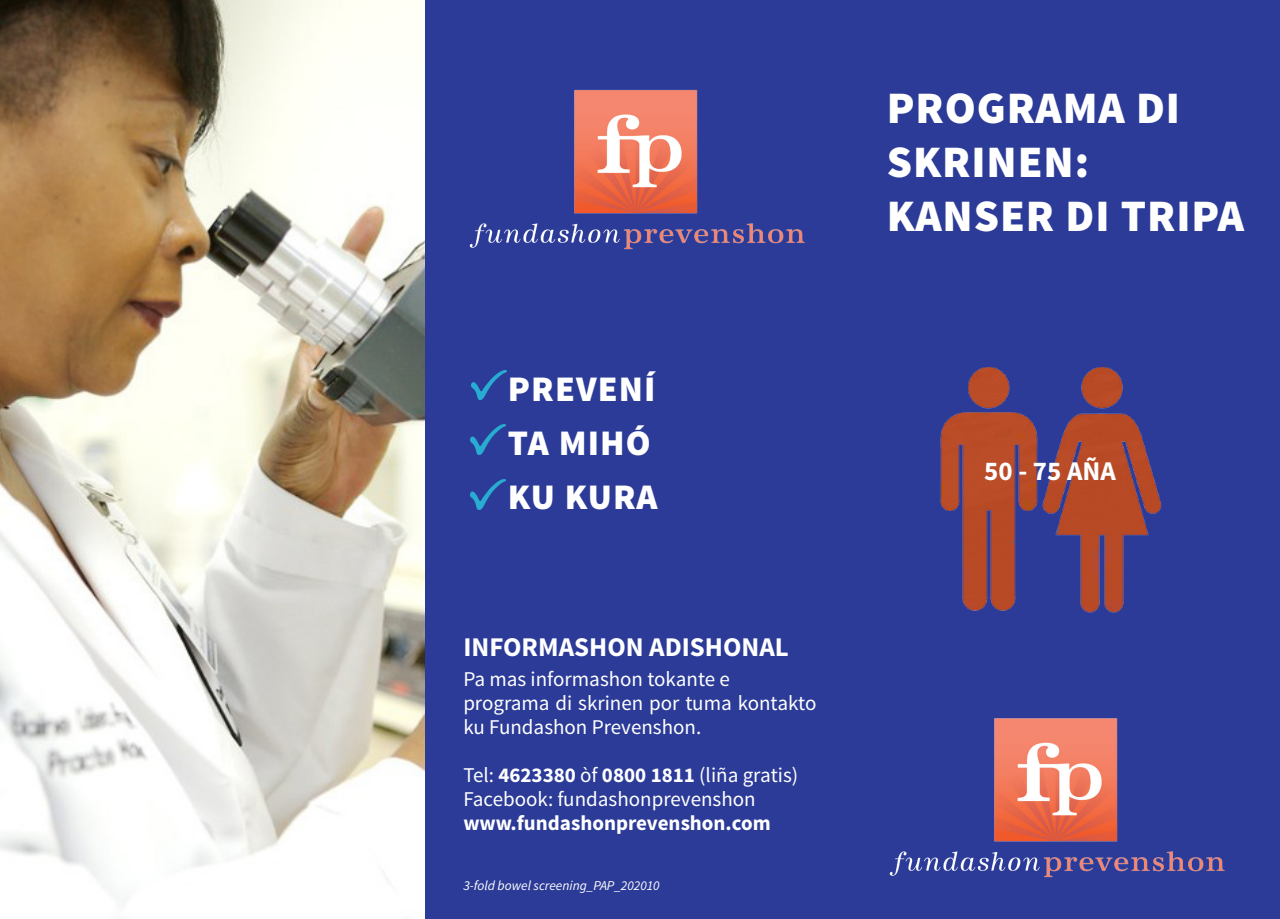
<style>
.page{position:relative;width:1280px;height:919px;background:#fff}
.page>*{position:absolute;margin:0;border:0;box-sizing:border-box;transform-origin:0 0}
.t1{font:900 45px/54px "Source Sans Pro";letter-spacing:.02em;color:#fff}
.t2{font:900 36px "Source Sans Pro";letter-spacing:.03em;color:#fff}
.t3{font:700 27px "Source Sans Pro";color:#fff}
.t4{font:21px/24px "Source Sans Pro";color:#fff}
.t5{font:700 21px "Source Sans Pro";color:#fff}
.t6{font:italic 13.5px "Source Sans Pro";color:#fff}
.s1{font-weight:700}
</style>
<div class="page">
<div style="left:847px;top:0;width:433px;height:918px;background:#2b3b97"></div>
<img style="left:889px;top:718px;width:336px;height:160px">
<div style="left:426px;top:0;width:433px;height:918px;background:#2b3b97"></div>
<img style="left:469px;top:89px;width:336px;height:161px">
<img style="left:0;top:0;width:425px;height:881px">
<img style="left:940px;top:367px;width:222px;height:246px">
<img style="left:472px;top:370px;width:34px;height:30px">
<img style="left:470px;top:424px;width:35px;height:30px">
<img style="left:470px;top:479px;width:35px;height:30px">
<p class="t2" style="left:508px;top:365px;width:149px">PREVENÍ</p>
<p class="t2" style="left:508px;top:419px;width:144px">TA MIHÓ</p>
<p class="t2" style="left:508px;top:473px;width:151px">KU KURA</p>
<p class="t3" style="left:463px;top:630px;width:327px">INFORMASHON ADISHONAL</p>
<p class="t4" style="left:463px;top:667px;width:268px">Pa mas informashon tokante e</p>
<p class="t4" style="left:463px;top:691px;width:355px">programa di skrinen por tuma kontakto ku Fundashon Prevenshon.</p>
<p class="t4" style="left:463px;top:763px;width:336px">Tel: <span class="s1">4623380</span> òf <span class="s1">0800 1811</span> (liña gratis)</p>
<p class="t4" style="left:463px;top:787px;width:294px">Facebook: fundashonprevenshon</p>
<p class="t5" style="left:463px;top:809px;width:309px">www.fundashonprevenshon.com</p>
<p class="t6" style="left:463px;top:877px;width:198px">3-fold bowel screening_PAP_202010</p>
<p class="t1" style="left:887px;top:83px;width:295px">PROGRAMA DI<br>SKRINEN:</p>
<p class="t1" style="left:887px;top:191px;width:359px">KANSER DI TRIPA</p>
<p class="t3" style="left:984px;top:454px;width:133px">50 - 75 AÑA</p>
</div>
